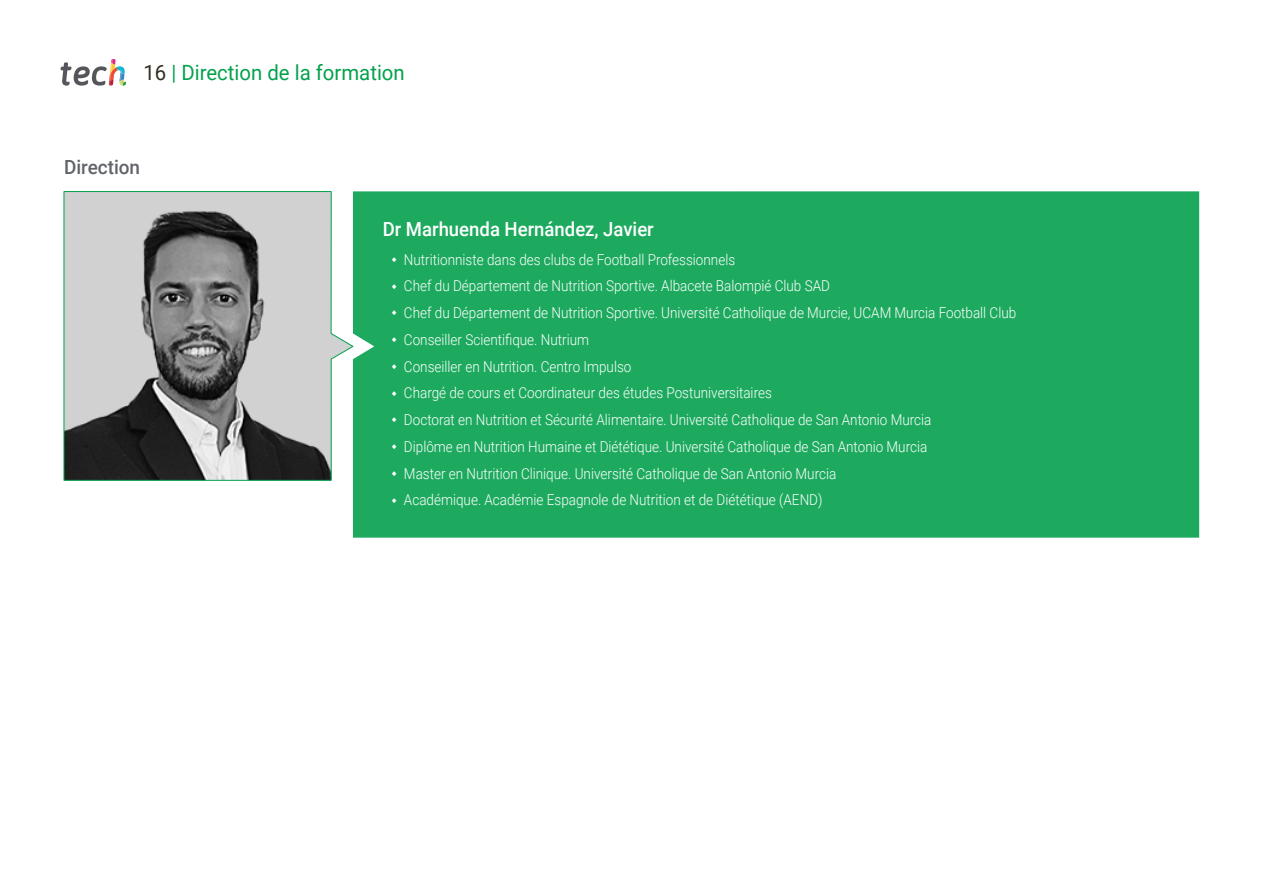
<style>
.page{position:relative;width:1263px;height:893px;background:#fff}
.page>*{position:absolute;margin:0;border:0;box-sizing:border-box;transform-origin:0 0}
.t1{font:21px "Roboto";color:#04a14d}
.t2{font:500 19.5px "Roboto";color:#fff;scale:.95 1}
.t3{font:500 19.5px "Roboto";color:#61646a}
.t4{font:300 15px/26.7px "Roboto";color:#fff;scale:.9 1}
.s1{color:#312e20}
</style>
<div class="page">
<div style="left:353px;top:191px;width:846px;height:347px;background:#1daa5f"></div>
<svg style="left:64px;top:191px;width:290px;height:290px;background:#9c9f9d"></svg>
<svg style="left:61px;top:59px;width:65px;height:27px"></svg>
<svg style="left:392px;top:257px;width:5px;height:5px"></svg>
<svg style="left:392px;top:284px;width:5px;height:5px"></svg>
<svg style="left:392px;top:310px;width:5px;height:5px"></svg>
<svg style="left:392px;top:337px;width:5px;height:5px"></svg>
<svg style="left:392px;top:364px;width:5px;height:5px"></svg>
<svg style="left:392px;top:391px;width:5px;height:5px"></svg>
<svg style="left:392px;top:417px;width:5px;height:5px"></svg>
<svg style="left:392px;top:444px;width:5px;height:5px"></svg>
<svg style="left:392px;top:471px;width:5px;height:5px"></svg>
<svg style="left:392px;top:498px;width:5px;height:5px"></svg>
<h1 class="t1" style="left:144px;top:57px;width:263px"><span class="s1">16</span> | Direction de la formation</h1>
<h2 class="t3" style="left:64px;top:154px;width:78px">Direction</h2>
<h2 class="t2" style="left:383px;top:215px;width:287px">Dr Marhuenda Hernández, Javier</h2>
<p class="t4" style="left:404px;top:245px;width:682px">Nutritionniste dans des clubs de Football Professionnels<br>Chef du Département de Nutrition Sportive. Albacete Balompié Club SAD<br>Chef du Département de Nutrition Sportive. Université Catholique de Murcie, UCAM Murcia Football Club Conseiller Scientifique. Nutrium<br>Conseiller en Nutrition. Centro Impulso<br>Chargé de cours et Coordinateur des études Postuniversitaires<br>Doctorat en Nutrition et Sécurité Alimentaire. Université Catholique de San Antonio Murcia<br>Diplôme en Nutrition Humaine et Diététique. Université Catholique de San Antonio Murcia<br>Master en Nutrition Clinique. Université Catholique de San Antonio Murcia<br>Académique. Académie Espagnole de Nutrition et de Diététique (AEND)</p>
</div>
